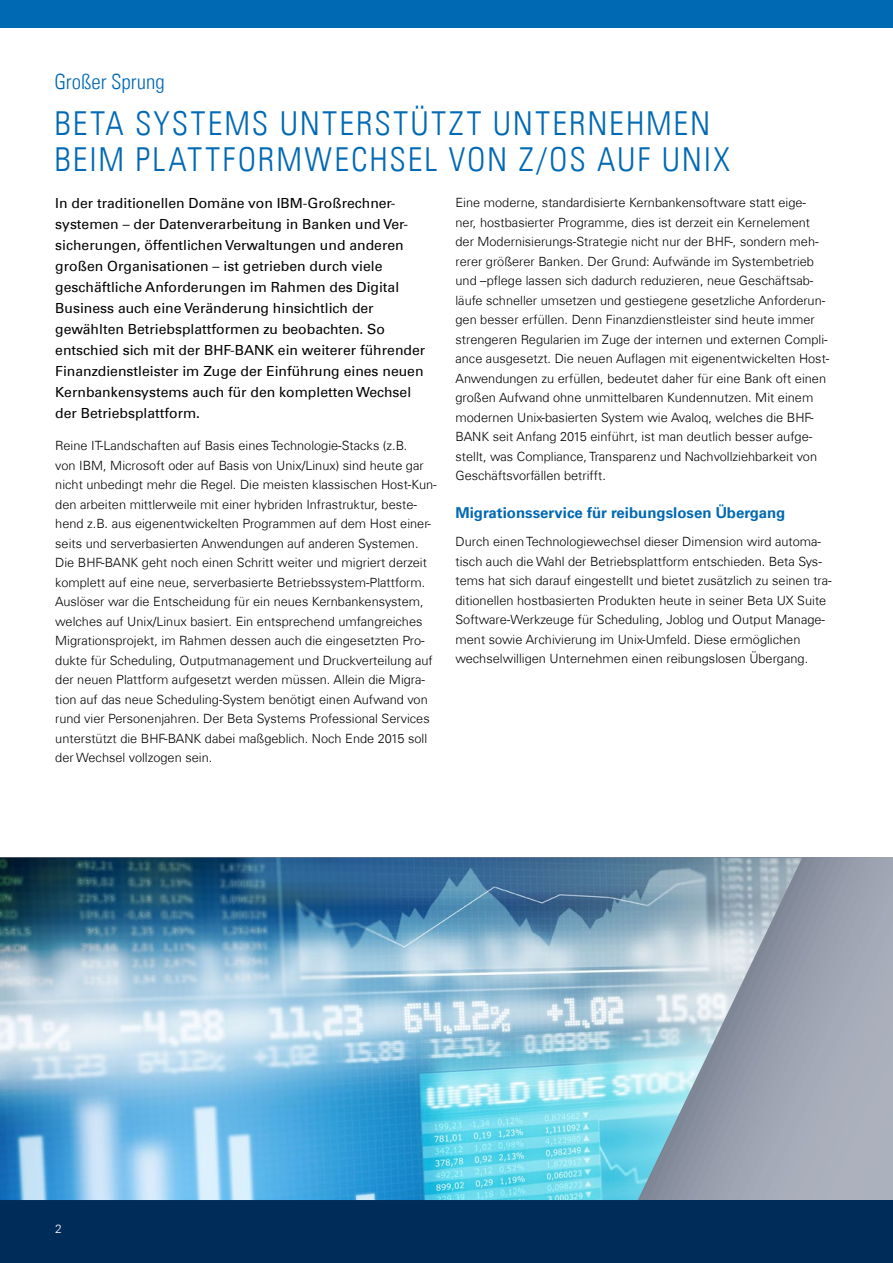
<style>
.page{position:relative;width:893px;height:1263px;background:#fff}
.page>*{position:absolute;margin:0;border:0;box-sizing:border-box;transform-origin:0 0}
.ü1_beitext{font:33px/36px "Univers Com 47 Light Cond";letter-spacing:.06em;color:#0069b4}
.ü1_beitext-2{font:21px "Univers Com 47 Light Cond";letter-spacing:-.005em;color:#0069b4}
.ü2{font:700 15px "Univers Com 65";color:#0069b4}
.absatz_nr_1{font:13.95px/21px "Univers Com 55 Roman";color:#000}
.absatz{font:300 12.75px/19.5px "Univers Com 45";color:#000}
._2013_KastenAufzählu{font:300 12px "Univers Com 45";color:#fff}
</style>
<div class="page">
<div style="left:0;top:1200px;width:893px;height:63px;background:#002c5a"></div>
<div style="left:0;top:0;width:893px;height:28px;background:#0069b4"></div>
<div style="left:0;top:857px;width:893px;height:343px;background:linear-gradient(to bottom,#979dab,#b0b5c1)"></div>
<img style="left:0;top:857px;width:802px;height:343px">
<p class="ü1_beitext-2" style="left:55px;top:69px;width:112px">Großer Sprung</p>
<p class="ü1_beitext" style="left:55px;top:105px;width:677px">BETA SYSTEMS UNTERSTÜTZT UNTERNEHMEN<br>BEIM PLATTFORMWECHSEL VON Z/OS AUF UNIX</p>
<p class="absatz_nr_1" style="left:55px;top:193px;width:371px">In der traditionellen Domäne von IBM-Großrechner&shy;systemen – der Datenverarbeitung in Banken und Ver&shy;sicherungen, öffentlichen Verwaltungen und anderen großen Organisationen – ist getrieben durch viele geschäftliche Anforderungen im Rahmen des Digital Business auch eine Veränderung hinsichtlich der gewählten Betriebsplattformen zu beobachten. So entschied sich mit der BHF-BANK ein weiterer führender Finanzdienstleister im Zuge der Einführung eines neuen Kernbankensystems auch für den kompletten Wechsel der Betriebsplattform.</p>
<p class="absatz" style="left:55px;top:436px;width:383px">Reine IT-Landschaften auf Basis eines Technologie-Stacks (z.B.<br>von IBM, Microsoft oder auf Basis von Unix/Linux) sind heute gar nicht unbedingt mehr die Regel. Die meisten klassischen Host-Kun&shy;den arbeiten mittlerweile mit einer hybriden Infrastruktur, beste&shy;hend z.B. aus eigenentwickelten Programmen auf dem Host einer&shy;seits und serverbasierten Anwendungen auf anderen Systemen.<br>Die BHF-BANK geht noch einen Schritt weiter und migriert derzeit komplett auf eine neue, serverbasierte Betriebssystem-Plattform.<br>Auslöser war die Entscheidung für ein neues Kernbankensystem, welches auf Unix/Linux basiert. Ein entsprechend umfangreiches Migrationsprojekt, im Rahmen dessen auch die eingesetzten Pro&shy;dukte für Scheduling, Outputmanagement und Druckverteilung auf der neuen Plattform aufgesetzt werden müssen. Allein die Migra&shy;tion auf das neue Scheduling-System benötigt einen Aufwand von rund vier Personenjahren. Der Beta Systems Professional Services unterstützt die BHF-BANK dabei maßgeblich. Noch Ende 2015 soll der Wechsel vollzogen sein.</p>
<p class="absatz" style="left:455px;top:193px;width:375px">Eine moderne, standardisierte Kernbankensoftware statt eige&shy;ner, hostbasierter Programme, dies ist derzeit ein Kernelement der Modernisierungs-Strategie nicht nur der BHF-, sondern meh&shy;rerer größerer Banken. Der Grund: Aufwände im Systembetrieb und –pflege lassen sich dadurch reduzieren, neue Geschäftsab&shy;läufe schneller umsetzen und gestiegene gesetzliche Anforderun&shy;gen besser erfüllen. Denn Finanzdienstleister sind heute immer strengeren Regularien im Zuge der internen und externen Compli&shy;ance ausgesetzt. Die neuen Auflagen mit eigenentwickelten Host-Anwendungen zu erfüllen, bedeutet daher für eine Bank oft einen großen Aufwand ohne unmittelbaren Kundennutzen. Mit einem modernen Unix-basierten System wie Avaloq, welches die BHF-BANK seit Anfang 2015 einführt, ist man deutlich besser aufge&shy;stellt, was Compliance, Transparenz und Nachvollziehbarkeit von Geschäftsvorfällen betrifft.</p>
<p class="ü2" style="left:455px;top:504px;width:331px">Migrationsservice für reibungslosen Übergang</p>
<p class="absatz" style="left:455px;top:532px;width:378px">Durch einen Technologiewechsel dieser Dimension wird automa&shy;tisch auch die Wahl der Betriebsplattform entschieden. Beta Sys&shy;tems hat sich darauf eingestellt und bietet zusätzlich zu seinen tra&shy;ditionellen hostbasierten Produkten heute in seiner Beta UX Suite Software-Werkzeuge für Scheduling, Joblog und Output Manage&shy;ment sowie Archivierung im Unix-Umfeld. Diese ermöglichen wechselwilligen Unternehmen einen reibungslosen Übergang.</p>
<p class="_2013_KastenAufzählu" style="left:55px;top:1222px;width:8px">2</p>
</div>
